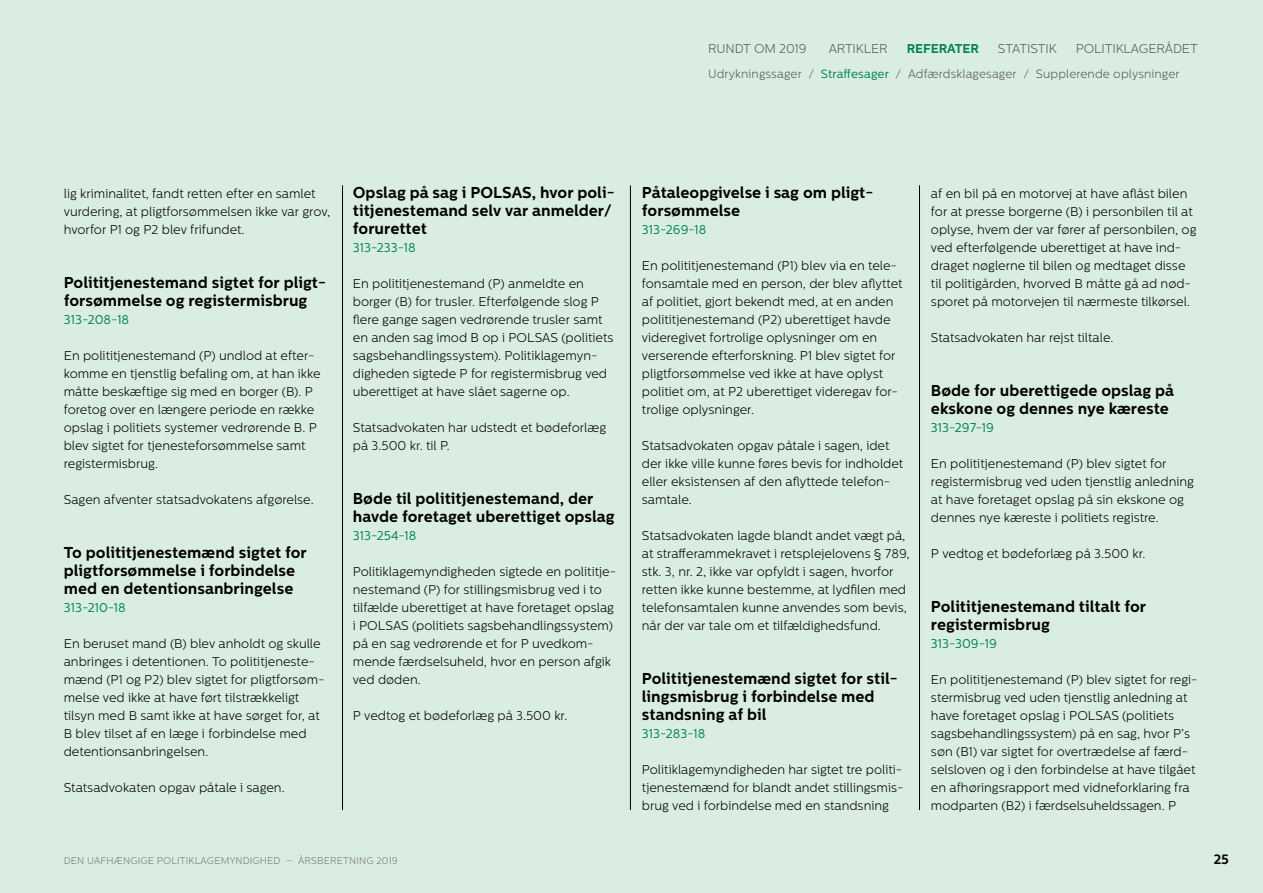
<style>
.page{position:relative;width:1263px;height:893px;background:#daede3}
.page>*{position:absolute;margin:0;border:0;box-sizing:border-box;transform-origin:0 0}
.t1{font:700 15.75px/18px "Centrale Sans";color:#000}
.t2{font:700 13.5px "Centrale Sans";color:#000}
.t3{font:300 12.75px/18px "Centrale Sans";color:#000}
.t4{font:12.75px "Centrale Sans";color:#008159}
.t5{font:300 12.75px "Centrale Sans";letter-spacing:-.01em;color:#5a5a5a}
.t6{font:700 12.75px "Centrale Sans";letter-spacing:-.01em;color:#008159}
.t7{font:300 12px "Centrale Sans";letter-spacing:.01em;color:#5a5a5a}
.t8{font:300 9.75px "Centrale Sans";letter-spacing:.01em;color:#797979}
.s1{font-weight:400;color:#008159}
</style>
<div class="page">
<hr style="left:919px;top:185px;width:1px;height:625px;background:#000">
<hr style="left:630px;top:185px;width:1px;height:625px;background:#000">
<hr style="left:342px;top:185px;width:1px;height:625px;background:#000">
<p class="t5" style="left:708px;top:41px;width:100px">RUNDT OM 2019</p>
<p class="t5" style="left:829px;top:41px;width:61px">ARTIKLER</p>
<p class="t6" style="left:907px;top:41px;width:74px">REFERATER</p>
<p class="t5" style="left:998px;top:41px;width:60px">STATISTIK</p>
<p class="t5" style="left:1076px;top:41px;width:124px">POLITIKLAGERÅDET</p>
<p class="t7" style="left:708px;top:67px;width:473px">Udrykningssager / <span class="s1">Straffesager</span> / Adfærdsklagesager / Supplerende oplysninger</p>
<p class="t3" style="left:64px;top:185px;width:268px">lig kriminalitet, fandt retten efter en samlet vurdering, at pligtforsømmelsen ikke var grov, hvorfor P1 og P2 blev frifundet.</p>
<p class="t1" style="left:64px;top:274px;width:264px">Polititjenestemand sigtet for pligt&shy;forsømmelse og registermisbrug</p>
<p class="t4" style="left:64px;top:312px;width:67px">313-208-18</p>
<p class="t3" style="left:64px;top:347px;width:258px">En polititjenestemand (P) undlod at efter&shy;komme en tjenstlig befaling om, at han ikke måtte beskæftige sig med en borger (B). P foretog over en længere periode en række opslag i politiets systemer vedrørende B. P blev sigtet for tjenesteforsømmelse samt registermisbrug.</p>
<p class="t3" style="left:64px;top:491px;width:251px">Sagen afventer statsadvokatens afgørelse.</p>
<p class="t1" style="left:64px;top:544px;width:245px">To polititjenestemænd sigtet for pligtforsømmelse i forbindelse med en detentionsanbringelse</p>
<p class="t4" style="left:64px;top:600px;width:64px">313-210-18</p>
<p class="t3" style="left:64px;top:635px;width:262px">En beruset mand (B) blev anholdt og skulle anbringes i detentionen. To polititjeneste&shy;mænd (P1 og P2) blev sigtet for pligtforsøm&shy;melse ved ikke at have ført tilstrækkeligt tilsyn med B samt ikke at have sørget for, at B blev tilset af en læge i forbindelse med detentionsanbringelsen.</p>
<p class="t3" style="left:64px;top:779px;width:222px">Statsadvokaten opgav påtale i sagen.</p>
<p class="t1" style="left:353px;top:184px;width:263px">Opslag på sag i POLSAS, hvor poli&shy;titjenestemand selv var anmelder/ forurettet</p>
<p class="t4" style="left:353px;top:240px;width:64px">313-233-18</p>
<p class="t3" style="left:353px;top:275px;width:262px">En polititjenestemand (P) anmeldte en borger (B) for trusler. Efterfølgende slog P flere gange sagen vedrørende trusler samt en anden sag imod B op i POLSAS (politiets sagsbehandlingssystem). Politiklagemyn&shy;digheden sigtede P for registermisbrug ved uberettiget at have slået sagerne op.</p>
<p class="t3" style="left:353px;top:419px;width:255px">Statsadvokaten har udstedt et bødeforlæg på 3.500 kr. til P.</p>
<p class="t1" style="left:353px;top:490px;width:263px">Bøde til polititjenestemand, der havde foretaget uberettiget opslag</p>
<p class="t4" style="left:353px;top:528px;width:65px">313-254-18</p>
<p class="t3" style="left:353px;top:563px;width:265px">Politiklagemyndigheden sigtede en polititje&shy;nestemand (P) for stillingsmisbrug ved i to tilfælde uberettiget at have foretaget opslag i POLSAS (politiets sagsbehandlingssystem) på en sag vedrørende et for P uvedkom&shy;mende færdselsuheld, hvor en person afgik ved døden.</p>
<p class="t3" style="left:353px;top:707px;width:216px">P vedtog et bødeforlæg på 3.500 kr.</p>
<p class="t1" style="left:642px;top:184px;width:233px">Påtaleopgivelse i sag om pligt&shy;forsømmelse</p>
<p class="t4" style="left:642px;top:222px;width:66px">313-269-18</p>
<p class="t3" style="left:642px;top:257px;width:262px">En polititjenestemand (P1) blev via en tele&shy;fonsamtale med en person, der blev aflyttet af politiet, gjort bekendt med, at en anden polititjenestemand (P2) uberettiget havde videregivet fortrolige oplysninger om en verserende efterforskning. P1 blev sigtet for pligtforsømmelse ved ikke at have oplyst politiet om, at P2 uberettiget videregav for&shy;trolige oplysninger.</p>
<p class="t3" style="left:642px;top:437px;width:263px">Statsadvokaten opgav påtale i sagen, idet der ikke ville kunne føres bevis for indholdet eller eksistensen af den aflyttede telefon&shy;samtale.</p>
<p class="t3" style="left:642px;top:527px;width:269px">Statsadvokaten lagde blandt andet vægt på, at strafferammekravet i retsplejelovens § 789, stk. 3, nr. 2, ikke var opfyldt i sagen, hvorfor retten ikke kunne bestemme, at lydfilen med telefonsamtalen kunne anvendes som bevis, når der var tale om et tilfældighedsfund.</p>
<p class="t1" style="left:642px;top:670px;width:257px">Polititjenestemænd sigtet for stil&shy;lingsmisbrug i forbindelse med standsning af bil</p>
<p class="t4" style="left:642px;top:726px;width:65px">313-283-18</p>
<p class="t3" style="left:642px;top:761px;width:263px;text-align:justify">Politiklagemyndigheden har sigtet tre politi&shy;tjenestemænd for blandt andet stillingsmis&shy;brug ved i forbindelse med en standsning</p>
<p class="t3" style="left:931px;top:185px;width:267px">af en bil på en motorvej at have aflåst bilen for at presse borgerne (B) i personbilen til at oplyse, hvem der var fører af personbilen, og ved efterfølgende uberettiget at have ind&shy;draget nøglerne til bilen og medtaget disse til politigården, hvorved B måtte gå ad nød&shy;sporet på motorvejen til nærmeste tilkørsel.</p>
<p class="t3" style="left:931px;top:329px;width:184px">Statsadvokaten har rejst tiltale.</p>
<p class="t1" style="left:931px;top:382px;width:245px">Bøde for uberettigede opslag på ekskone og dennes nye kæreste</p>
<p class="t4" style="left:931px;top:420px;width:64px">313-297-19</p>
<p class="t3" style="left:931px;top:455px;width:264px">En polititjenestemand (P) blev sigtet for registermisbrug ved uden tjenstlig anledning at have foretaget opslag på sin ekskone og dennes nye kæreste i politiets registre.</p>
<p class="t3" style="left:931px;top:545px;width:216px">P vedtog et bødeforlæg på 3.500 kr.</p>
<p class="t1" style="left:931px;top:598px;width:217px">Polititjenestemand tiltalt for registermisbrug</p>
<p class="t4" style="left:931px;top:636px;width:67px">313-309-19</p>
<p class="t3" style="left:931px;top:671px;width:268px">En polititjenestemand (P) blev sigtet for regi&shy;stermisbrug ved uden tjenstlig anledning at have foretaget opslag i POLSAS (politiets sagsbehandlingssystem) på en sag, hvor P’s søn (B1) var sigtet for overtrædelse af færd&shy;selsloven og i den forbindelse at have tilgået en afhøringsrapport med vidneforklaring fra modparten (B2) i færdselsuheldssagen. P</p>
<p class="t8" style="left:64px;top:855px;width:335px">DEN UAFHÆNGIGE POLITIKLAGEMYNDIGHED – ÅRSBERETNING 2019</p>
<p class="t2" style="left:1214px;top:851px;width:17px">25</p>
</div>
